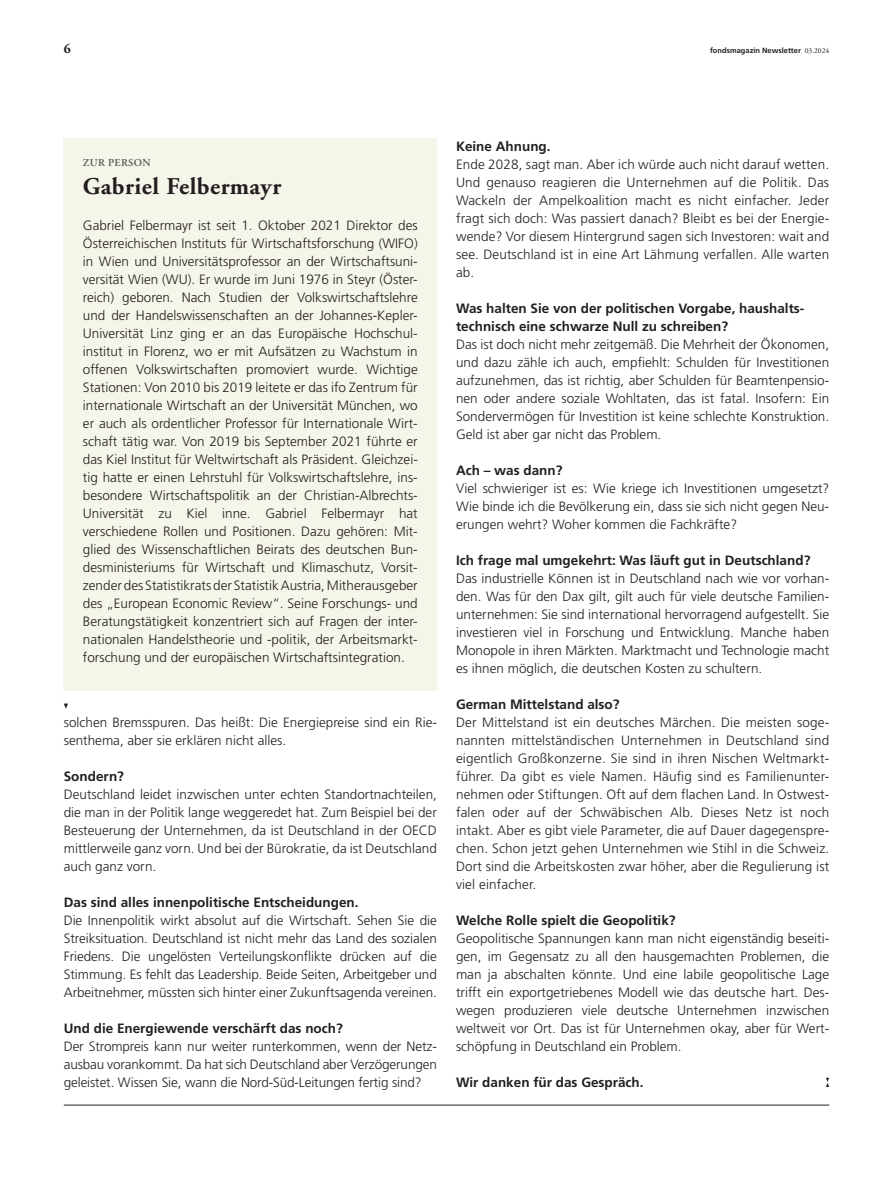
<style>
.page{position:relative;width:893px;height:1191px;background:#fff}
.page>*{position:absolute;margin:0;border:0;box-sizing:border-box;transform-origin:0 0}
.t1{font:700 24px "Deka A Garamond Mac";letter-spacing:.02em;color:#231f20}
.t2{font:300 13.5px/18px "Deka Frutiger Mac";color:#231f20;text-align:justify}
.t3{font:700 13.5px/18px "Deka Frutiger Mac";color:#231f20}
.t4{font:700 13.5px "Deka A Garamond Mac";color:#231f20}
.t5{font:10.5px "Deka A Garamond Mac Sembd";letter-spacing:.03em;color:#57585a}
.t6{font:700 7.5px "Deka Frutiger Mac";color:#231f20}
.s1{font-family:"Deka A Garamond Mac";font-weight:400}
</style>
<div class="page">
<hr style="left:64px;top:1104px;width:765px;height:1px;background:#231f20">
<svg style="left:64px;top:703px;width:4px;height:6px"></svg>
<svg style="left:826px;top:1077px;width:3px;height:10px"></svg>
<div style="left:64px;top:138px;width:373px;height:553px;background:#f5f5ea"></div>
<p class="t4" style="left:64px;top:41px;width:9px">6</p>
<p class="t6" style="left:710px;top:46px;width:121px">fondsmagazin Newsletter <span class="s1">03.2024</span></p>
<p class="t5" style="left:83px;top:156px;width:69px">ZUR PERSON</p>
<h1 class="t1" style="left:83px;top:173px;width:200px">Gabriel Felbermayr</h1>
<p class="t2" style="left:83px;top:217px;width:336px">Gabriel Felbermayr ist seit 1. Oktober 2021 Direktor des Österreichischen Instituts für Wirtschaftsforschung (WIFO) in Wien und Universitätsprofessor an der Wirtschaftsuni&shy;versität Wien (WU). Er wurde im Juni 1976 in Steyr (Öster&shy;reich) geboren. Nach Studien der Volkswirtschaftslehre und der Handelswissenschaften an der Johannes-Kepler-Universität Linz ging er an das Europäische Hochschul&shy;institut in Florenz, wo er mit Aufsätzen zu Wachstum in offenen Volkswirtschaften promoviert wurde. Wichtige Stationen: Von 2010 bis 2019 leitete er das ifo Zentrum für internationale Wirtschaft an der Universität München, wo er auch als ordentlicher Professor für Internationale Wirt&shy;schaft tätig war. Von 2019 bis September 2021 führte er das Kiel Institut für Weltwirtschaft als Präsident. Gleichzei&shy;tig hatte er einen Lehrstuhl für Volkswirtschaftslehre, ins&shy;besondere Wirtschaftspolitik an der Christian-Albrechts-Universität zu Kiel inne. Gabriel Felbermayr hat verschiedene Rollen und Positionen. Dazu gehören: Mit&shy;glied des Wissenschaftlichen Beirats des deutschen Bun&shy;desministeriums für Wirtschaft und Klimaschutz, Vorsit&shy;zender des Statistikrats der Statistik Austria, Mitherausgeber des „European Economic Review“. Seine Forschungs- und Beratungstätigkeit konzentriert sich auf Fragen der inter&shy;nationalen Handelstheorie und -politik, der Arbeitsmarkt&shy;forschung und der europäischen Wirtschaftsintegration.</p>
<p class="t2" style="left:64px;top:713px;width:375px">solchen Bremsspuren. Das heißt: Die Energiepreise sind ein Rie&shy;senthema, aber sie erklären nicht alles.</p>
<p class="t3" style="left:64px;top:767px;width:62px">Sondern?</p>
<p class="t2" style="left:64px;top:785px;width:375px">Deutschland leidet inzwischen unter echten Standortnachteilen, die man in der Politik lange weggeredet hat. Zum Beispiel bei der Besteuerung der Unternehmen, da ist Deutschland in der OECD mittlerweile ganz vorn. Und bei der Bürokratie, da ist Deutschland auch ganz vorn.</p>
<p class="t3" style="left:64px;top:893px;width:296px">Das sind alles innenpolitische Entscheidungen.</p>
<p class="t2" style="left:64px;top:911px;width:375px">Die Innenpolitik wirkt absolut auf die Wirtschaft. Sehen Sie die Streiksituation. Deutschland ist nicht mehr das Land des sozialen Friedens. Die ungelösten Verteilungskonflikte drücken auf die Stimmung. Es fehlt das Leadership. Beide Seiten, Arbeitgeber und Arbeitnehmer, müssten sich hinter einer Zukunftsagenda vereinen.</p>
<p class="t3" style="left:64px;top:1019px;width:281px">Und die Energiewende verschärft das noch?</p>
<p class="t2" style="left:64px;top:1037px;width:375px">Der Strompreis kann nur weiter runterkommen, wenn der Netz&shy;ausbau vorankommt. Da hat sich Deutschland aber Verzögerungen geleistet. Wissen Sie, wann die Nord-Süd-Leitungen fertig sind?</p>
<p class="t3" style="left:456px;top:137px;width:96px">Keine Ahnung.</p>
<p class="t2" style="left:456px;top:155px;width:375px">Ende 2028, sagt man. Aber ich würde auch nicht darauf wetten.<br>Und genauso reagieren die Unternehmen auf die Politik. Das Wackeln der Ampelkoalition macht es nicht einfacher. Jeder fragt sich doch: Was passiert danach? Bleibt es bei der Energie&shy;wende? Vor diesem Hintergrund sagen sich Investoren: wait and see. Deutschland ist in eine Art Lähmung verfallen. Alle warten ab.</p>
<p class="t3" style="left:456px;top:299px;width:350px">Was halten Sie von der politischen Vorgabe, haushalts&shy;technisch eine schwarze Null zu schreiben?</p>
<p class="t2" style="left:456px;top:335px;width:375px">Das ist doch nicht mehr zeitgemäß. Die Mehrheit der Ökonomen, und dazu zähle ich auch, empfiehlt: Schulden für Investitionen aufzunehmen, das ist richtig, aber Schulden für Beamtenpensio&shy;nen oder andere soziale Wohltaten, das ist fatal. Insofern: Ein Sondervermögen für Investition ist keine schlechte Konstruktion.<br>Geld ist aber gar nicht das Problem.</p>
<p class="t3" style="left:456px;top:461px;width:108px">Ach – was dann?</p>
<p class="t2" style="left:456px;top:479px;width:375px">Viel schwieriger ist es: Wie kriege ich Investitionen umgesetzt?<br>Wie binde ich die Bevölkerung ein, dass sie sich nicht gegen Neu&shy;erungen wehrt? Woher kommen die Fachkräfte?</p>
<p class="t3" style="left:456px;top:551px;width:356px">Ich frage mal umgekehrt: Was läuft gut in Deutschland?</p>
<p class="t2" style="left:456px;top:569px;width:375px">Das industrielle Können ist in Deutschland nach wie vor vorhan&shy;den. Was für den Dax gilt, gilt auch für viele deutsche Familien&shy;unternehmen: Sie sind international hervorragend aufgestellt. Sie investieren viel in Forschung und Entwicklung. Manche haben Monopole in ihren Märkten. Marktmacht und Technologie macht es ihnen möglich, die deutschen Kosten zu schultern.</p>
<p class="t3" style="left:456px;top:695px;width:165px">German Mittelstand also?</p>
<p class="t2" style="left:456px;top:713px;width:375px">Der Mittelstand ist ein deutsches Märchen. Die meisten soge&shy;nannten mittelständischen Unternehmen in Deutschland sind eigentlich Großkonzerne. Sie sind in ihren Nischen Weltmarkt&shy;führer. Da gibt es viele Namen. Häufig sind es Familienunter&shy;nehmen oder Stiftungen. Oft auf dem flachen Land. In Ostwest&shy;falen oder auf der Schwäbischen Alb. Dieses Netz ist noch intakt. Aber es gibt viele Parameter, die auf Dauer dagegenspre&shy;chen. Schon jetzt gehen Unternehmen wie Stihl in die Schweiz.<br>Dort sind die Arbeitskosten zwar höher, aber die Regulierung ist viel einfacher.</p>
<p class="t3" style="left:456px;top:911px;width:221px">Welche Rolle spielt die Geopolitik?</p>
<p class="t2" style="left:456px;top:929px;width:375px">Geopolitische Spannungen kann man nicht eigenständig beseiti&shy;gen, im Gegensatz zu all den hausgemachten Problemen, die man ja abschalten könnte. Und eine labile geopolitische Lage trifft ein exportgetriebenes Modell wie das deutsche hart. Des&shy;wegen produzieren viele deutsche Unternehmen inzwischen weltweit vor Ort. Das ist für Unternehmen okay, aber für Wert&shy;schöpfung in Deutschland ein Problem.</p>
<p class="t3" style="left:456px;top:1073px;width:189px">Wir danken für das Gespräch.</p>
</div>
